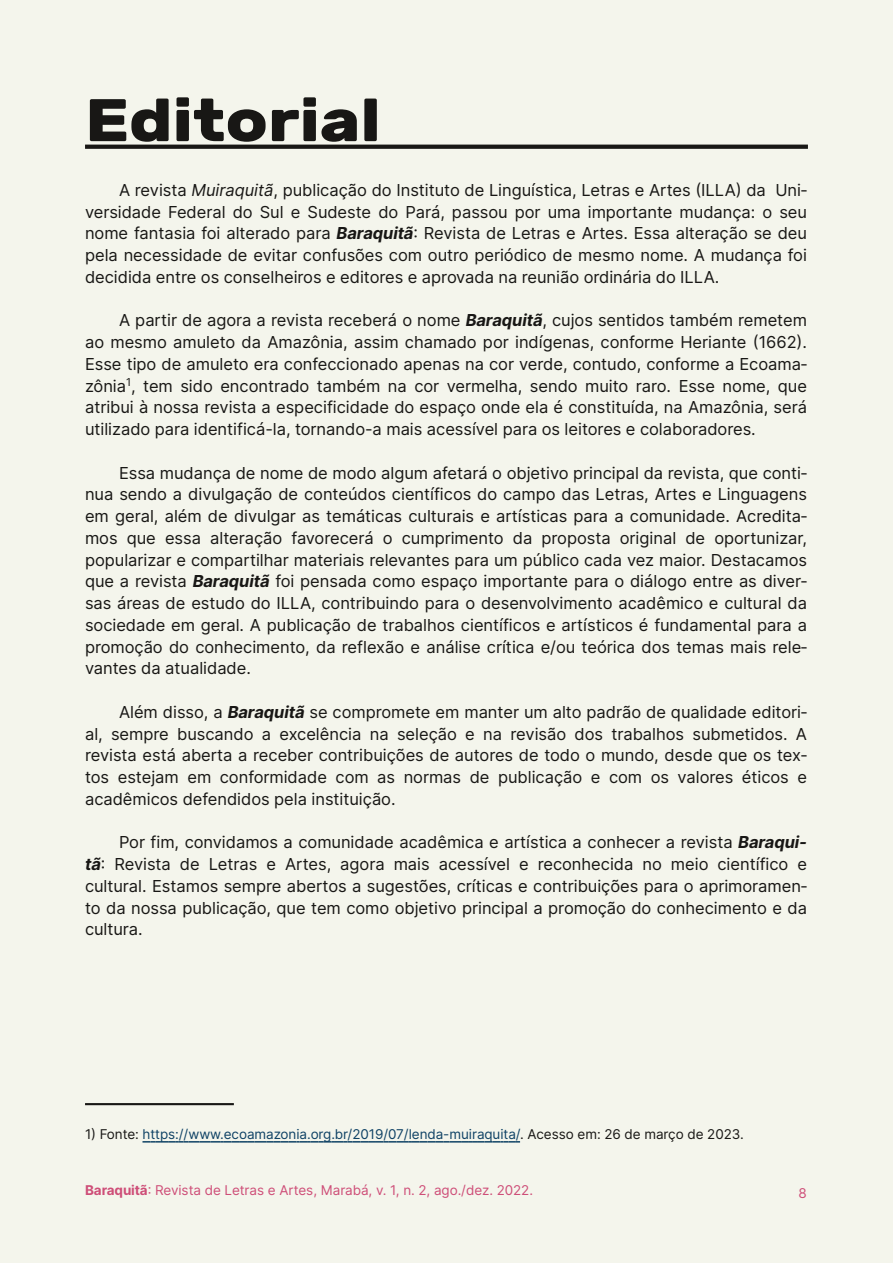
<style>
.page{position:relative;width:893px;height:1263px;background:#f4f5ec}
.page>*{position:absolute;margin:0;border:0;box-sizing:border-box;transform-origin:0 0}
.t1{font:700 60px "Rubik";color:#181715;scale:1.15 1}
.t2{font:16.5px/21.8px "Inter";color:#181715;text-align:justify}
.t3{font:13.5px "Inter";letter-spacing:-.005em;color:#0f4265}
.t4{font:13.5px "Inter";letter-spacing:-.005em;color:#ce4e78}
.s1{font-style:italic}
.s2{font-weight:700;font-style:italic}
.s3{color:#181715}
.s4{font-weight:700}
</style>
<div class="page">
<svg style="left:85px;top:145px;width:723px;height:4px;background:#201f1d"></svg>
<svg style="left:142px;top:1141px;width:378px;height:1px"></svg>
<hr style="left:85px;top:1103px;width:149px;height:2px;background:#181715">
<h1 class="t1" style="left:85px;top:85px;width:259px">Editorial</h1>
<p class="t2" style="left:85px;top:179px;width:723px;text-indent:34px">A revista <span class="s1">Muiraquitã</span>, publicação do Instituto de Linguística, Letras e Artes (ILLA) da Uni‐ versidade Federal do Sul e Sudeste do Pará, passou por uma importante mudança: o seu nome fantasia foi alterado para <span class="s2">Baraquitã</span>: Revista de Letras e Artes. Essa alteração se deu pela necessidade de evitar confusões com outro periódico de mesmo nome. A mudança foi decidida entre os conselheiros e editores e aprovada na reunião ordinária do ILLA.</p>
<p class="t2" style="left:85px;top:309px;width:723px;text-indent:34px">A partir de agora a revista receberá o nome <span class="s2">Baraquitã</span>, cujos sentidos também remetem ao mesmo amuleto da Amazônia, assim chamado por indígenas, conforme Heriante (1662).<br>Esse tipo de amuleto era confeccionado apenas na cor verde, contudo, conforme a Ecoama‐ zônia<sup>1</sup>, tem sido encontrado também na cor vermelha, sendo muito raro. Esse nome, que atribui à nossa revista a especificidade do espaço onde ela é constituída, na Amazônia, será utilizado para identificá-la, tornando-a mais acessível para os leitores e colaboradores.</p>
<p class="t2" style="left:85px;top:462px;width:723px;text-indent:34px">Essa mudança de nome de modo algum afetará o objetivo principal da revista, que conti‐ nua sendo a divulgação de conteúdos científicos do campo das Letras, Artes e Linguagens em geral, além de divulgar as temáticas culturais e artísticas para a comunidade. Acredita‐ mos que essa alteração favorecerá o cumprimento da proposta original de oportunizar, popularizar e compartilhar materiais relevantes para um público cada vez maior. Destacamos que a revista <span class="s2">Baraquitã</span> foi pensada como espaço importante para o diálogo entre as diver‐ sas áreas de estudo do ILLA, contribuindo para o desenvolvimento acadêmico e cultural da sociedade em geral. A publicação de trabalhos científicos e artísticos é fundamental para a promoção do conhecimento, da reflexão e análise crítica e/ou teórica dos temas mais rele‐ vantes da atualidade.</p>
<p class="t2" style="left:85px;top:701px;width:723px;text-indent:34px">Além disso, a <span class="s2">Baraquitã</span> se compromete em manter um alto padrão de qualidade editori‐ al, sempre buscando a excelência na seleção e na revisão dos trabalhos submetidos. A revista está aberta a receber contribuições de autores de todo o mundo, desde que os tex‐ tos estejam em conformidade com as normas de publicação e com os valores éticos e acadêmicos defendidos pela instituição.</p>
<p class="t2" style="left:85px;top:831px;width:723px;text-indent:34px">Por fim, convidamos a comunidade acadêmica e artística a conhecer a revista <span class="s2">Baraqui‐ tã</span>: Revista de Letras e Artes, agora mais acessível e reconhecida no meio científico e cultural. Estamos sempre abertos a sugestões, críticas e contribuições para o aprimoramen‐ to da nossa publicação, que tem como objetivo principal a promoção do conhecimento e da cultura.</p>
<p class="t3" style="left:85px;top:1126px;width:660px"><span class="s3">1) Fonte:</span> https://www.ecoamazonia.org.br/2019/07/lenda-muiraquita/<span class="s3">. Acesso em: 26 de março de 2023.</span></p>
<p class="t4" style="left:85px;top:1182px;width:450px"><span class="s4">Baraquitã</span>: Revista de Letras e Artes, Marabá, v. 1, n. 2, ago./dez. 2022.</p>
<p class="t4" style="left:798px;top:1185px;width:10px">8</p>
</div>
